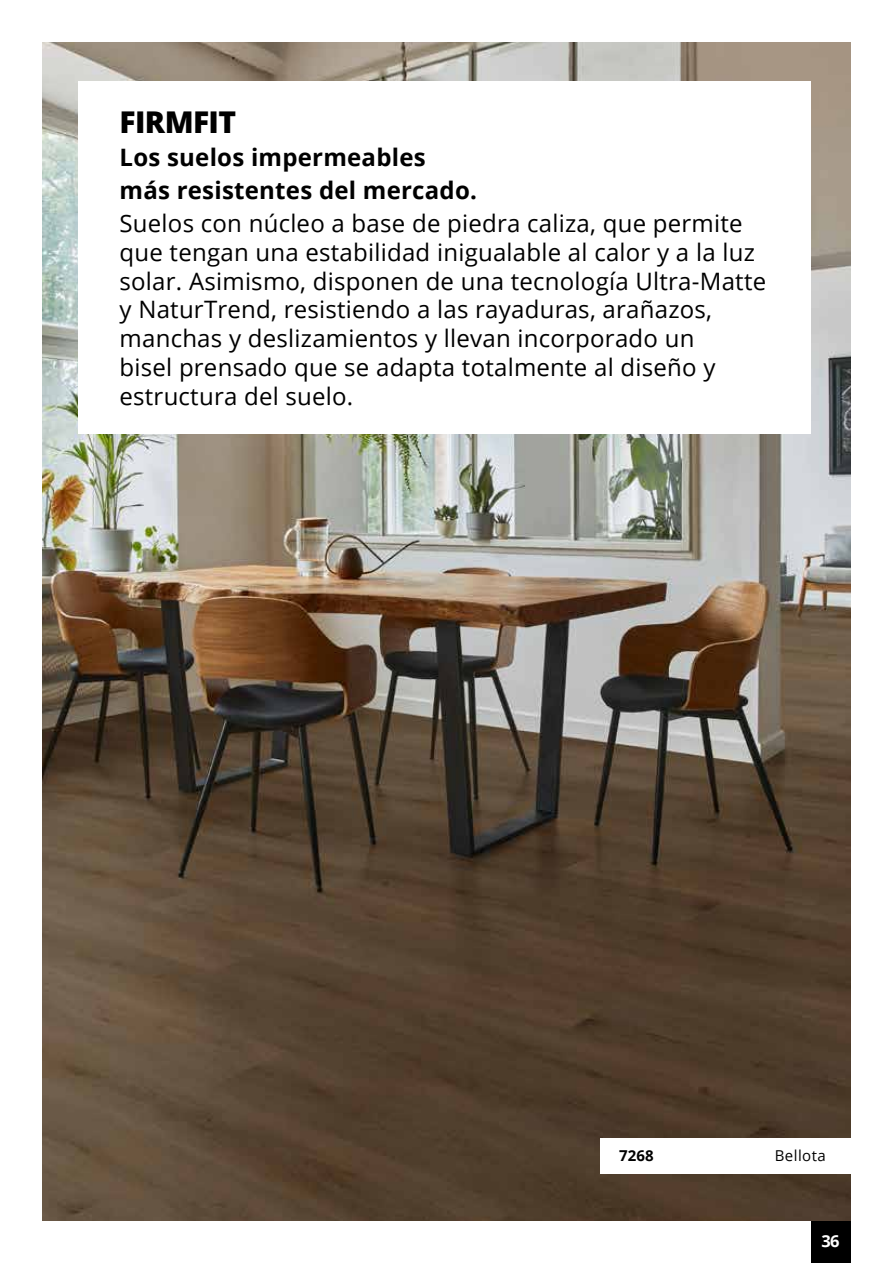
<style>
.page{position:relative;width:893px;height:1263px;background:#fff}
.page>*{position:absolute;margin:0;border:0;box-sizing:border-box;transform-origin:0 0}
.t1{font:800 30px "Open Sans";letter-spacing:-.02em;color:#000}
.t2{font:24px/28.8px "Open Sans";letter-spacing:.01em;color:#000}
.t3{font:700 24px/33px "Open Sans";letter-spacing:.01em;color:#000}
.t4{font:700 16.5px "Open Sans";color:#fff}
.t5{font:15px "Open Sans";letter-spacing:.03em;color:#000}
.t6{font:700 15px "Open Sans";color:#000}
</style>
<div class="page">
<img style="left:43px;top:43px;width:807px;height:1177px">
<div style="left:79px;top:81px;width:732px;height:353px;background:#fff"></div>
<div style="left:600px;top:1138px;width:253px;height:35px;background:#fff"></div>
<div style="left:811px;top:1221px;width:39px;height:42px;background:#000"></div>
<p class="t1" style="left:120px;top:99px;width:118px">FIRMFIT</p>
<p class="t3" style="left:120px;top:140px;width:359px">Los suelos impermeables más resistentes del mercado.</p>
<p class="t2" style="left:120px;top:208px;width:648px">Suelos con núcleo a base de piedra caliza, que permite que tengan una estabilidad inigualable al calor y a la luz solar. Asimismo, disponen de una tecnología Ultra-Matte y NaturTrend, resistiendo a las rayaduras, arañazos, manchas y deslizamientos y llevan incorporado un<br>bisel prensado que se adapta totalmente al diseño y estructura del suelo.</p>
<p class="t6" style="left:619px;top:1145px;width:36px">7268</p>
<p class="t5" style="left:775px;top:1145px;width:53px">Bellota</p>
<p class="t4" style="left:821px;top:1230px;width:20px">36</p>
</div>
